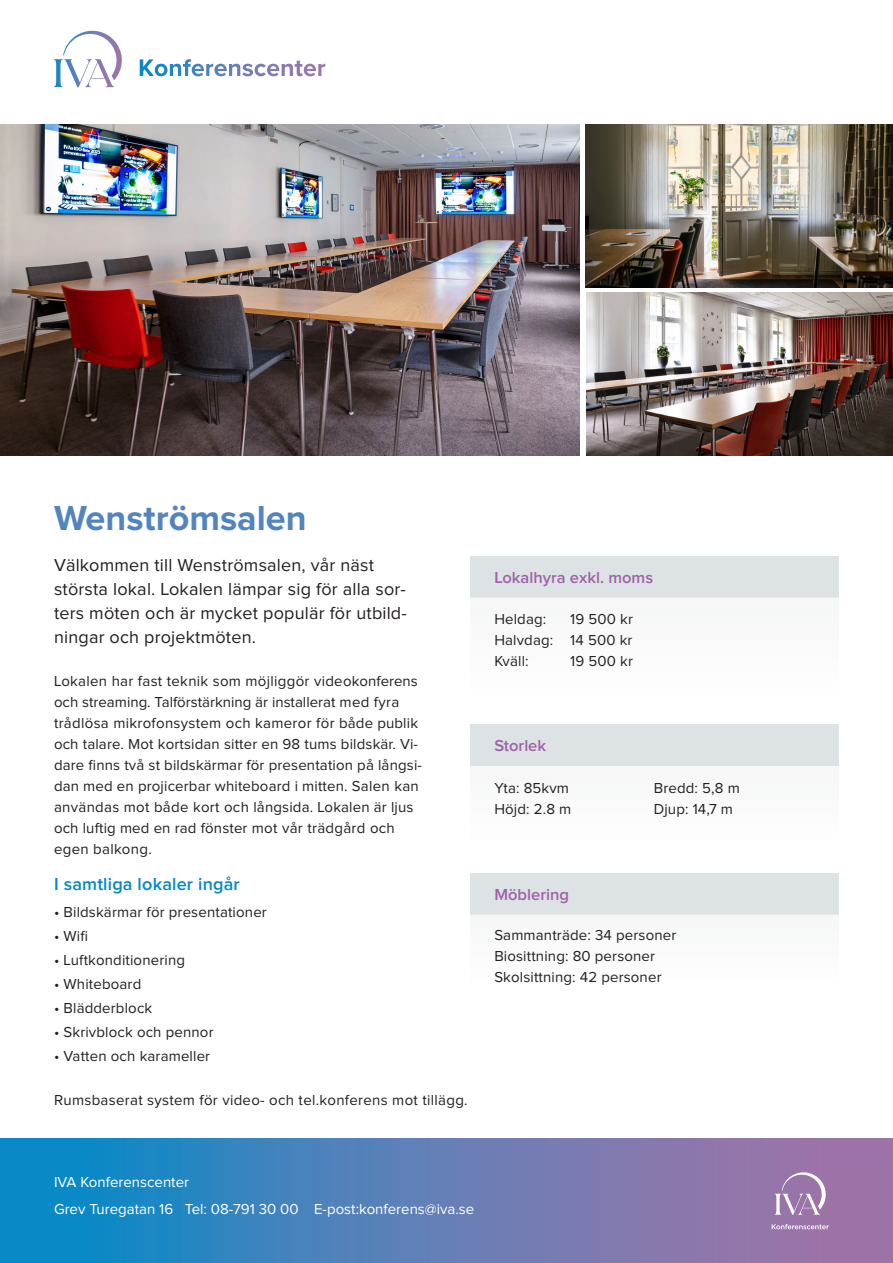
<style>
.page{position:relative;width:893px;height:1263px;background:#fff}
.page>*{position:absolute;margin:0;border:0;box-sizing:border-box;transform-origin:0 0}
.t1{font:700 36px "Proxima Nova";color:#5284be}
.t2{font:18px/24px "Proxima Nova";letter-spacing:.01em;color:#231f20}
.t3{font:600 18px "Proxima Nova";letter-spacing:.01em;color:#0388c5}
.t4{font:600 16.5px "Proxima Nova";color:#9e62a8}
.t5{font:15px/21px "Proxima Nova";letter-spacing:.01em;color:#231f20}
.t6{font:15px "Proxima Nova";color:#fff}
</style>
<div class="page">
<svg style="left:0;top:1139px;width:893px;height:124px;background:#5a7eb6"></svg>
<svg style="left:140px;top:59px;width:176px;height:17px"></svg>
<svg style="left:54px;top:30px;width:68px;height:57px"></svg>
<img style="left:0;top:124px;width:579px;height:332px">
<svg style="left:775px;top:1172px;width:53px;height:43px;background:#ad8fb9"></svg>
<svg style="left:772px;top:1224px;width:57px;height:5px"></svg>
<div style="left:471px;top:556px;width:368px;height:41px;background:#dde2e4"></div>
<div style="left:471px;top:873px;width:368px;height:41px;background:#dde2e4"></div>
<div style="left:471px;top:725px;width:368px;height:41px;background:#dde2e4"></div>
<div style="left:471px;top:597px;width:368px;height:98px;background:#fafafa"></div>
<div style="left:471px;top:914px;width:368px;height:71px;background:#fafafa"></div>
<div style="left:471px;top:766px;width:368px;height:78px;background:#fafafa"></div>
<img style="left:586px;top:124px;width:307px;height:163px">
<img style="left:586px;top:293px;width:307px;height:163px">
<p class="t1" style="left:54px;top:502px;width:254px">Wenströmsalen</p>
<p class="t2" style="left:54px;top:554px;width:354px">Välkommen till Wenströmsalen, vår näst största lokal. Lokalen lämpar sig för alla sor&shy;ters möten och är mycket populär för utbild&shy;ningar och projektmöten.</p>
<p class="t5" style="left:54px;top:671px;width:370px">Lokalen har fast teknik som möjliggör videokonferens och streaming. Talförstärkning är installerat med fyra trådlösa mikrofonsystem och kameror för både publik och talare. Mot kortsidan sitter en 98 tums bildskär. Vi&shy;dare finns två st bildskärmar för presentation på långsi&shy;dan med en projicerbar whiteboard i mitten. Salen kan användas mot både kort och långsida. Lokalen är ljus och luftig med en rad fönster mot vår trädgård och egen balkong.</p>
<p class="t3" style="left:54px;top:876px;width:187px">I samtliga lokaler ingår</p>
<p class="t5" style="left:54px;top:902px;width:214px">• Bildskärmar för presentationer</p>
<p class="t5" style="left:54px;top:926px;width:36px">• Wifi</p>
<p class="t5" style="left:54px;top:950px;width:133px">• Luftkonditionering</p>
<p class="t5" style="left:54px;top:974px;width:89px">• Whiteboard</p>
<p class="t5" style="left:54px;top:998px;width:100px">• Blädderblock</p>
<p class="t5" style="left:54px;top:1022px;width:161px">• Skrivblock och pennor</p>
<p class="t5" style="left:54px;top:1046px;width:158px">• Vatten och karameller</p>
<p class="t5" style="left:54px;top:1090px;width:415px">Rumsbaserat system för video- och tel.konferens mot tillägg.</p>
<p class="t4" style="left:494px;top:570px;width:160px">Lokalhyra exkl. moms</p>
<p class="t5" style="left:494px;top:609px;width:53px">Heldag:</p>
<p class="t5" style="left:494px;top:630px;width:60px">Halvdag:</p>
<p class="t5" style="left:494px;top:651px;width:36px">Kväll:</p>
<p class="t5" style="left:570px;top:609px;width:64px">19 500 kr</p>
<p class="t5" style="left:570px;top:630px;width:64px">14 500 kr</p>
<p class="t5" style="left:570px;top:651px;width:64px">19 500 kr</p>
<p class="t4" style="left:494px;top:738px;width:53px">Storlek</p>
<p class="t5" style="left:494px;top:778px;width:76px">Yta: 85kvm</p>
<p class="t5" style="left:494px;top:799px;width:79px">Höjd: 2.8 m</p>
<p class="t4" style="left:494px;top:887px;width:76px">Möblering</p>
<p class="t5" style="left:654px;top:778px;width:88px">Bredd: 5,8 m</p>
<p class="t5" style="left:654px;top:799px;width:81px">Djup: 14,7 m</p>
<p class="t5" style="left:494px;top:925px;width:184px">Sammanträde: 34 personer</p>
<p class="t5" style="left:494px;top:946px;width:162px">Biosittning: 80 personer</p>
<p class="t5" style="left:494px;top:967px;width:169px">Skolsittning: 42 personer</p>
<p class="t6" style="left:54px;top:1175px;width:137px">IVA Konferenscenter</p>
<p class="t6" style="left:54px;top:1202px;width:422px">Grev Turegatan 16 Tel: 08-791 30 00 E-post:konferens@iva.se</p>
</div>
